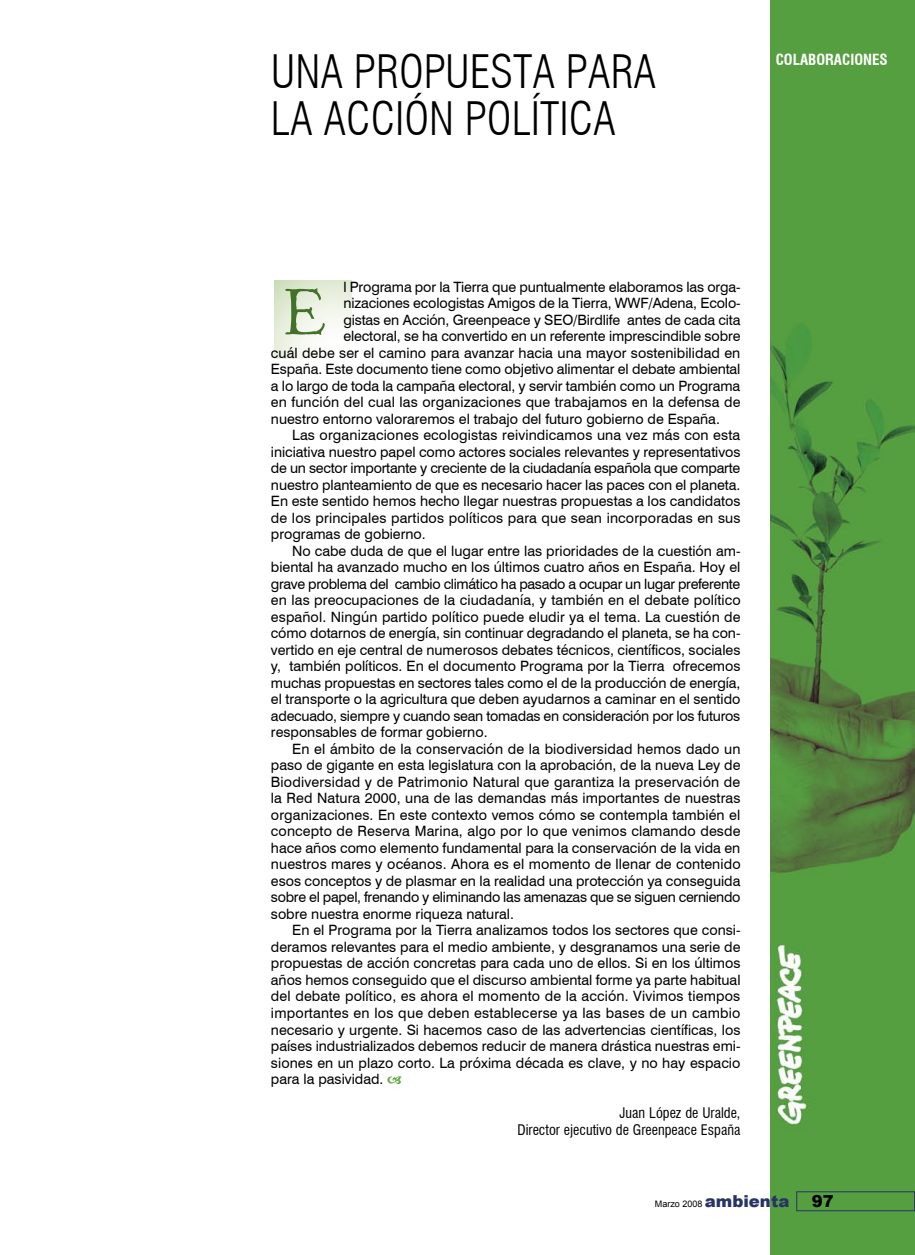
<style>
.page{position:relative;width:915px;height:1255px;background:#fff}
.page>*{position:absolute;margin:0;border:0;box-sizing:border-box;transform-origin:0 0}
.t1{font:63px "St Nicholas";color:#427129}
.titular_reportaje{font:300 condensed 45px/46.5px "Swiss 721 BT";color:#000}
.t2{font:900 16.5px "Arial";color:#000}
.t3{font:700 condensed 15px "Swiss 721 BT";color:#fff}
.Texto_general{font:14.25px/16.5px "Swiss 721 BT";letter-spacing:-.005em;color:#000;text-align:justify}
.Firma{font:condensed 14.25px "Swiss 721 BT";color:#000}
.t4{font:9px "Arial";color:#000}
.s1{font-weight:900;font-size:16.5px;color:#283366}
</style>
<div class="page">
<img style="left:770px;top:0;width:144px;height:1254px">
<svg style="left:274px;top:281px;width:77px;height:78px"></svg>
<div style="left:796px;top:1191px;width:118px;height:19px;border:1px solid #283366"></div>
<p class="titular_reportaje" style="left:271px;top:49px;width:387px">UNA PROPUESTA PARA<br>LA ACCIÓN POLÍTICA</p>
<p class="t3" style="left:775px;top:51px;width:114px">COLABORACIONES</p>
<p class="t1" style="left:284px;top:284px;width:43px">E</p>
<p class="Texto_general" style="left:343px;top:278px;width:398px">l Programa por la Tierra que puntualmente elaboramos las orga-</p>
<p class="Texto_general" style="left:343px;top:295px;width:398px">nizaciones ecologistas Amigos de la Tierra, WWF/Adena, Ecolo-</p>
<p class="Texto_general" style="left:343px;top:311px;width:398px">gistas en Acción, Greenpeace y SEO/Birdlife antes de cada cita</p>
<p class="Texto_general" style="left:343px;top:328px;width:398px">electoral, se ha convertido en un referente imprescindible sobre</p>
<p class="Texto_general" style="left:271px;top:344px;width:470px">cuál debe ser el camino para avanzar hacia una mayor sostenibilidad en</p>
<p class="Texto_general" style="left:271px;top:361px;width:471px">España. Este documento tiene como objetivo alimentar el debate ambiental</p>
<p class="Texto_general" style="left:271px;top:377px;width:470px">a lo largo de toda la campaña electoral, y servir también como un Programa</p>
<p class="Texto_general" style="left:271px;top:394px;width:471px">en función del cual las organizaciones que trabajamos en la defensa de</p>
<p class="Texto_general" style="left:271px;top:410px;width:450px">nuestro entorno valoraremos el trabajo del futuro gobierno de España.</p>
<p class="Texto_general" style="left:271px;top:427px;width:471px;text-indent:21px">Las organizaciones ecologistas reivindicamos una vez más con esta iniciativa nuestro papel como actores sociales relevantes y representativos de un sector importante y creciente de la ciudadanía española que comparte nuestro planteamiento de que es necesario hacer las paces con el planeta.<br>En este sentido hemos hecho llegar nuestras propuestas a los candidatos de los principales partidos políticos para que sean incorporadas en sus programas de gobierno.</p>
<p class="Texto_general" style="left:271px;top:542px;width:471px;text-indent:21px">No cabe duda de que el lugar entre las prioridades de la cuestión am&shy;biental ha avanzado mucho en los últimos cuatro años en España. Hoy el grave problema del cambio climático ha pasado a ocupar un lugar preferente en las preocupaciones de la ciudadanía, y también en el debate político español. Ningún partido político puede eludir ya el tema. La cuestión de cómo dotarnos de energía, sin continuar degradando el planeta, se ha con&shy;vertido en eje central de numerosos debates técnicos, científicos, sociales y, también políticos. En el documento Programa por la Tierra ofrecemos muchas propuestas en sectores tales como el de la producción de energía, el transporte o la agricultura que deben ayudarnos a caminar en el sentido adecuado, siempre y cuando sean tomadas en consideración por los futuros responsables de formar gobierno.</p>
<p class="Texto_general" style="left:271px;top:740px;width:471px;text-indent:21px">En el ámbito de la conservación de la biodiversidad hemos dado un paso de gigante en esta legislatura con la aprobación, de la nueva Ley de Biodiversidad y de Patrimonio Natural que garantiza la preservación de la Red Natura 2000, una de las demandas más importantes de nuestras organizaciones. En este contexto vemos cómo se contempla también el concepto de Reserva Marina, algo por lo que venimos clamando desde hace años como elemento fundamental para la conservación de la vida en nuestros mares y océanos. Ahora es el momento de llenar de contenido esos conceptos y de plasmar en la realidad una protección ya conseguida sobre el papel, frenando y eliminando las amenazas que se siguen cerniendo sobre nuestra enorme riqueza natural.</p>
<p class="Texto_general" style="left:271px;top:922px;width:471px;text-indent:21px">En el Programa por la Tierra analizamos todos los sectores que consi&shy;deramos relevantes para el medio ambiente, y desgranamos una serie de propuestas de acción concretas para cada uno de ellos. Si en los últimos años hemos conseguido que el discurso ambiental forme ya parte habitual del debate político, es ahora el momento de la acción. Vivimos tiempos importantes en los que deben establecerse ya las bases de un cambio necesario y urgente. Si hacemos caso de las advertencias científicas, los países industrializados debemos reducir de manera drástica nuestras emi&shy;siones en un plazo corto. La próxima década es clave, y no hay espacio para la pasividad.</p>
<p class="Firma" style="left:619px;top:1103px;width:122px">Juan López de Uralde,</p>
<p class="Firma" style="left:517px;top:1121px;width:224px">Director ejecutivo de Greenpeace España</p>
<p class="t4" style="left:654px;top:1197px;width:136px">Marzo 2008 <span class="s1">ambienta</span></p>
<p class="t2" style="left:811px;top:1188px;width:24px">97</p>
</div>
